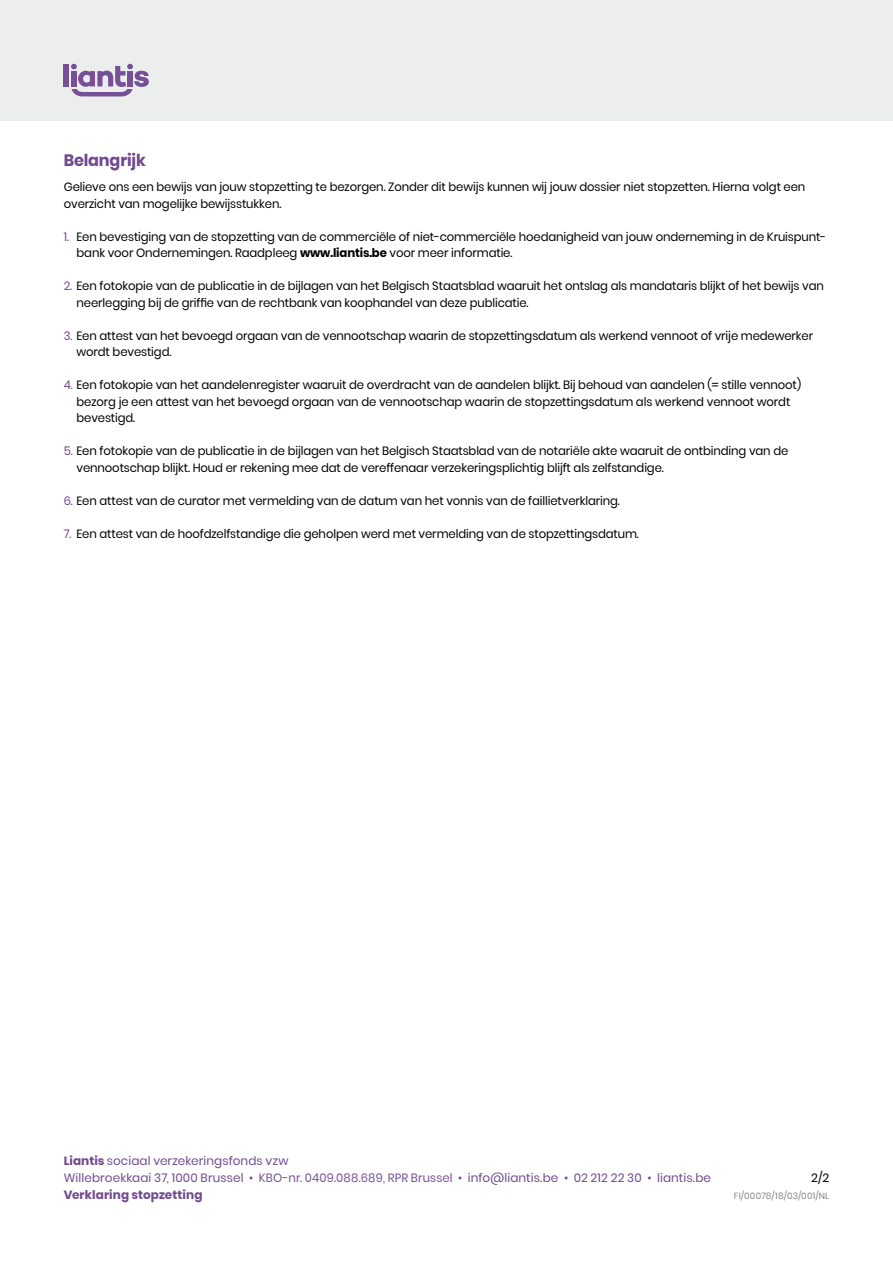
<style>
.page{position:relative;width:893px;height:1263px;background:#fff}
.page>*{position:absolute;margin:0;border:0;box-sizing:border-box;transform-origin:0 0}
.t1{font:700 16.5px "Poppins";letter-spacing:-.01em;color:#70498f}
.t2{font:12px/16.5px "Poppins";letter-spacing:-.01em;color:#000}
.t3{font:12px/17.1px "Poppins";letter-spacing:.01em;color:#70498f}
.t4{font:9px "Poppins";letter-spacing:.02em;color:#87888a}
.s1{color:#70498f}
.s2{font-weight:700}
.s3{color:#774f97}
</style>
<div class="page">
<div style="left:0;top:0;width:893px;height:121px;background:#eceded"></div>
<div style="left:64px;top:64px;width:5px;height:22px;background:#774f97"></div>
<svg style="left:71px;top:64px;width:78px;height:32px"></svg>
<h1 class="t1" style="left:64px;top:151px;width:83px">Belangrijk</h1>
<p class="t2" style="left:64px;top:179px;width:743px">Gelieve ons een bewijs van jouw stopzetting te bezorgen. Zonder dit bewijs kunnen wij jouw dossier niet stopzetten. Hierna volgt een overzicht van mogelijke bewijsstukken.</p>
<p class="t2" style="left:77px;top:228px;width:751px;text-indent:-13px"><span class="s1">1.</span> Een bevestiging van de stopzetting van de commerciële of niet-commerciële hoedanigheid van jouw onderneming in de Kruispunt&shy;bank voor Ondernemingen. Raadpleeg <span class="s2">www.liantis.be</span> voor meer informatie.</p>
<p class="t2" style="left:77px;top:278px;width:749px;text-indent:-13px"><span class="s1">2.</span> Een fotokopie van de publicatie in de bijlagen van het Belgisch Staatsblad waaruit het ontslag als mandataris blijkt of het bewijs van neerlegging bij de griffie van de rechtbank van koophandel van deze publicatie.</p>
<p class="t2" style="left:77px;top:327px;width:738px;text-indent:-13px"><span class="s1">3.</span> Een attest van het bevoegd orgaan van de vennootschap waarin de stopzettingsdatum als werkend vennoot of vrije medewerker wordt bevestigd.</p>
<p class="t2" style="left:77px;top:377px;width:726px;text-indent:-13px"><span class="s1">4.</span> Een fotokopie van het aandelenregister waaruit de overdracht van de aandelen blijkt. Bij behoud van aandelen (= stille vennoot) bezorg je een attest van het bevoegd orgaan van de vennootschap waarin de stopzettingsdatum als werkend vennoot wordt bevestigd.</p>
<p class="t2" style="left:77px;top:443px;width:713px;text-indent:-13px"><span class="s1">5.</span> Een fotokopie van de publicatie in de bijlagen van het Belgisch Staatsblad van de notariële akte waaruit de ontbinding van de vennootschap blijkt. Houd er rekening mee dat de vereffenaar verzekeringsplichtig blijft als zelfstandige.</p>
<p class="t2" style="left:64px;top:492px;width:558px"><span class="s1">6.</span> Een attest van de curator met vermelding van de datum van het vonnis van de faillietverklaring.</p>
<p class="t2" style="left:64px;top:525px;width:577px"><span class="s1">7.</span> Een attest van de hoofdzelfstandige die geholpen werd met vermelding van de stopzettingsdatum.</p>
<p class="t3" style="left:64px;top:1152px;width:649px"><span class="s2">Liantis</span> sociaal verzekeringsfonds vzw<br>Willebroekkaai 37, 1000 Brussel <span class="s3">• KBO-nr. 0409.088.689, RPR Brussel •</span> info@liantis.be <span class="s3">•</span> 02 212 22 30 <span class="s3">•</span> liantis.be<br><span class="s2">Verklaring stopzetting</span></p>
<p class="t2" style="left:811px;top:1170px;width:20px">2/2</p>
<p class="t4" style="left:734px;top:1191px;width:97px">FI/00078/18/03/001/NL</p>
</div>
